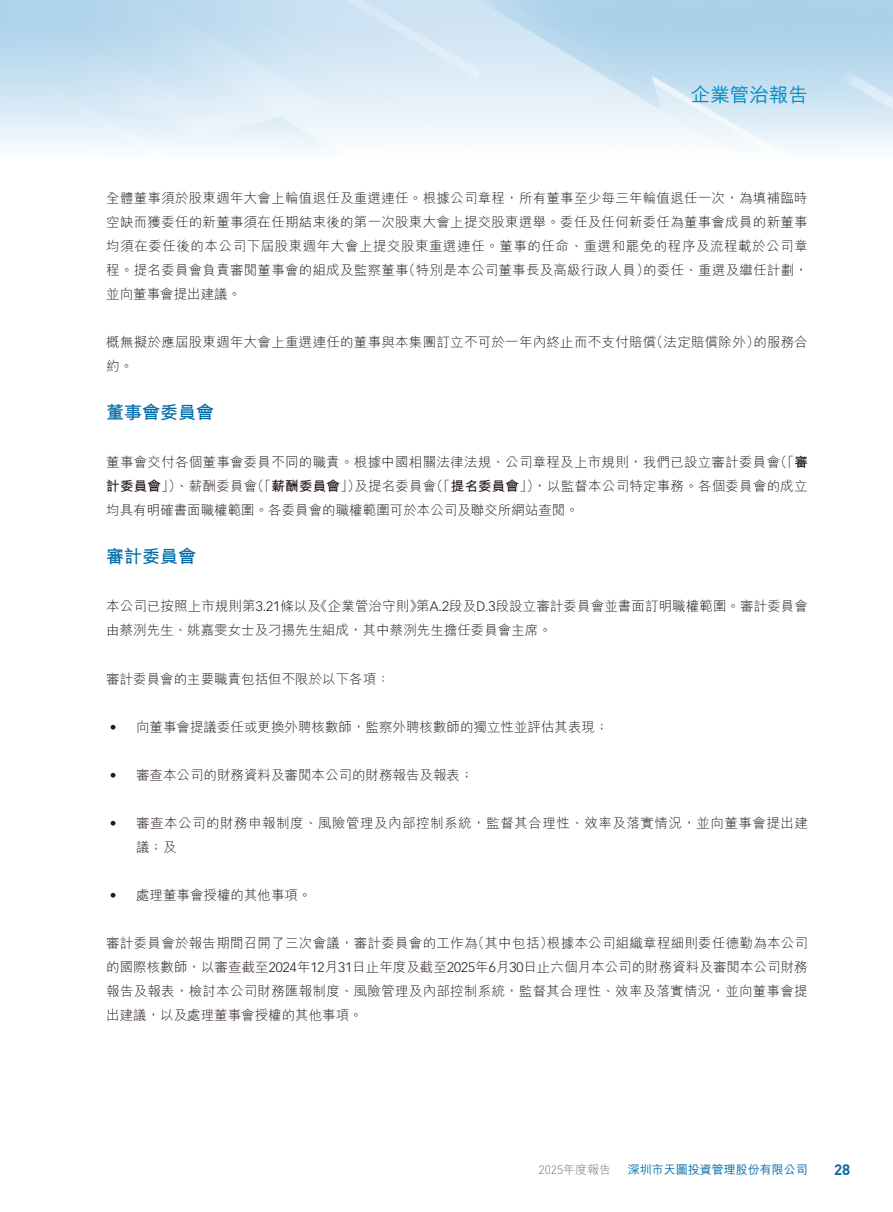
<style>
.page{position:relative;width:893px;height:1212px;background:#fff}
.page>*{position:absolute;margin:0;border:0;box-sizing:border-box;transform-origin:0 0}
.t1{font:500 19.5px "M Hei HK";color:#008bc6}
.t2{font:700 18px "M Hei HK";color:#006ba7}
.t3{font:700 15px "DIN Pro";color:#006ba7}
.t4{font:300 13.5px/24px "M Hei HK";letter-spacing:.02em;color:#231916}
.t5{font:300 13.5px/24px "M Hei HK";color:#231916}
.t6{font:300 13.5px "M Hei HK";letter-spacing:.04em;color:#231916}
.t7{font:700 13.5px "M Hei HK";letter-spacing:.015em;color:#231916}
.t8{font:300 13.5px "Vectora LT Std";color:#231916}
.t9{font:500 12px "M Hei HK";color:#006ba7}
.t10{font:300 12px "DIN Pro";color:#727272}
.s1{font-weight:700}
.s2{font-family:"Vectora LT Std"}
.s3{font-weight:300}
.s4{font-family:"M Hei HK"}
</style>
<div class="page">
<h1 class="t1" style="left:691px;top:81px;width:119px">企業管治報告</h1>
<p class="t4" style="left:106px;top:186px;width:703px;text-align:right">全體董事須於股東週年大會上輪值退任及重選連任。根據公司章程，所有董事至少每三年輪值退任一次，為填補臨時空缺而獲委任的新董事須在任期結束後的第一次股東大會上提交股東選舉。委任及任何新委任為董事會成員的新董事均須在委任後的本公司下屆股東週年大會上提交股東重選連任。董事的任命、重選和罷免的程序及流程載於公司章的委任、重選及繼任計劃，</p>
<p class="t4" style="left:402px;top:258px;width:249px">（特別是本公司董事長及高級行政人員）</p>
<p class="t4" style="left:106px;top:258px;width:304px">程。提名委員會負責審閱董事會的組成及監察董事並向董事會提出建議。</p>
<p class="t4" style="left:106px;top:330px;width:552px">概無擬於應屆股東週年大會上重選連任的董事與本集團訂立不可於一年內終止而不支付賠償約。</p>
<h2 class="t2" style="left:106px;top:399px;width:109px">董事會委員會</h2>
<p class="t4" style="left:650px;top:330px;width:111px">（法定賠償除外）</p>
<p class="t4" style="left:753px;top:330px;width:56px">的服務合</p>
<p class="t4" style="left:533px;top:450px;width:276px;text-indent:-427px">董事會交付各個董事會委員不同的職責。根據中國相關法律法規、公司章程及上市規則，我們已設立審計委員會<br>，以監督本公司特定事務。各個委員會的成立</p>
<p class="t4" style="left:774px;top:450px;width:36px">（「<span class="s1">審</span></p>
<p class="t5" style="left:106px;top:474px;width:474px"><span class="s1">計委員會</span>」）、薪酬委員會<br>均具有明確書面職權範圍。各委員會的職權範圍可於本公司及聯交所網站查閱。</p>
<h2 class="t2" style="left:106px;top:543px;width:91px">審計委員會</h2>
<p class="t4" style="left:416px;top:594px;width:393px">第<span class="s2">A.2</span>段及<span class="s2">D.3</span>段設立審計委員會並書面訂明職權範圍。審計委員會</p>
<p class="t7" style="left:251px;top:477px;width:111px"><span class="s3">（「</span>薪酬委員會<span class="s3">」）</span></p>
<p class="t7" style="left:430px;top:477px;width:111px"><span class="s3">（「</span>提名委員會<span class="s3">」）</span></p>
<p class="t4" style="left:354px;top:474px;width:84px">及提名委員會</p>
<p class="t5" style="left:106px;top:594px;width:447px">本公司已按照上市規則第<span class="s2">3.21</span>條以及<br>由蔡洌先生、姚嘉雯女士及刁揚先生組成，其中蔡洌先生擔任委員會主席。</p>
<p class="t5" style="left:106px;top:666px;width:285px">審計委員會的主要職責包括但不限於以下各項：</p>
<p class="t5" style="left:136px;top:714px;width:474px">向董事會提議委任或更換外聘核數師，監察外聘核數師的獨立性並評估其表現;</p>
<p class="t4" style="left:314px;top:594px;width:110px">《企業管治守則》</p>
<p class="t8" style="left:110px;top:719px;width:8px">•</p>
<p class="t8" style="left:110px;top:767px;width:8px">•</p>
<p class="t8" style="left:110px;top:815px;width:8px">•</p>
<p class="t8" style="left:110px;top:887px;width:8px">•</p>
<p class="t5" style="left:136px;top:762px;width:339px">審查本公司的財務資料及審閱本公司的財務報告及報表;</p>
<p class="t6" style="left:136px;top:813px;width:673px">審查本公司的財務申報制度、風險管理及內部控制系統，監督其合理性、效率及落實情況，並向董事會提出建</p>
<p class="t4" style="left:136px;top:834px;width:42px">議；及</p>
<p class="t5" style="left:136px;top:882px;width:177px">處理董事會授權的其他事項。</p>
<p class="t4" style="left:471px;top:930px;width:84px">（其中包括）</p>
<p class="t4" style="left:106px;top:930px;width:703px">審計委員會於報告期間召開了三次會議，審計委員會的工作為<br>的國際核數師，以審查截至<span class="s2">2024</span>年<span class="s2">12</span>月<span class="s2">31</span>日止年度及截至<span class="s2">2025</span>年月<span class="s2">6 30</span>日止六個月本公司的財務資料及審閱本公司財務報告及報表，檢討本公司財務匯報制度、風險管理及內部控制系統，監督其合理性、效率及落實情況，並向董事會提出建議，以及處理董事會授權的其他事項。</p>
<p class="t4" style="left:547px;top:930px;width:263px">根據本公司組織章程細則委任德勤為本公司</p>
<p class="t10" style="left:539px;top:1161px;width:74px">2025<span class="s4">年度報告</span></p>
<p class="t9" style="left:628px;top:1161px;width:181px">深圳市天圖投資管理股份有限公司</p>
<p class="t3" style="left:834px;top:1159px;width:18px">28</p>
</div>
